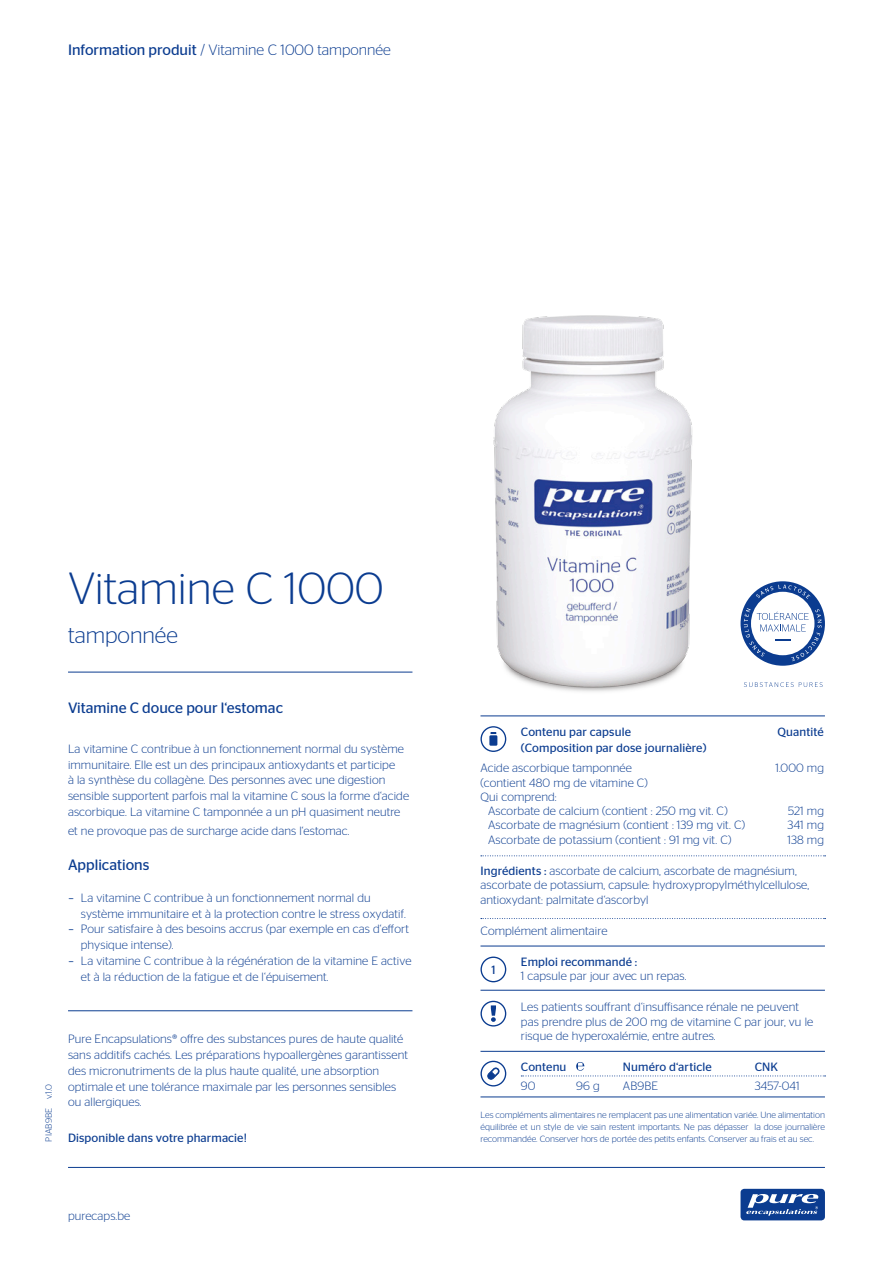
<style>
.page{position:relative;width:893px;height:1263px;background:#fff}
.page>*{position:absolute;margin:0;border:0;box-sizing:border-box;transform-origin:0 0}
.t1{font:300 45px "Stag Sans";color:#0b3c90}
.t2{font:300 22.5px "Stag Sans";color:#0b3c90}
.t3{font:300 15px "Stag Sans";color:#0b3c90}
.t4{font:15px "Stag Sans";color:#0b3c90}
.t5{font:300 12px/15.8px "Stag Sans";letter-spacing:.01em;color:#0b3c90}
.t6{font:12px "Stag Sans";letter-spacing:.01em;color:#0b3c90}
.t7{font:300 9px/12px "Stag Sans";color:#0b3c90;text-align:justify}
.s1{font-weight:400}
.s2{font-family:"Solex Medium Lining";font-weight:400}
</style>
<div class="page">
<hr style="left:68px;top:1167px;width:757px;height:1px;background:#0b3c90">
<div style="left:740px;top:1189px;width:85px;height:31px;background:#0b3c90;border-radius:4px"></div>
<svg style="left:746px;top:1194px;width:73px;height:22px"></svg>
<hr style="left:480px;top:716px;width:345px;height:1px;background:#0b3c90">
<hr style="left:480px;top:946px;width:345px;height:1px;background:#0b3c90">
<hr style="left:480px;top:990px;width:345px;height:1px;background:#0b3c90">
<hr style="left:480px;top:1051px;width:345px;height:1px;background:#0b3c90">
<svg style="left:480px;top:726px;width:26px;height:26px"></svg>
<svg style="left:480px;top:956px;width:26px;height:26px"></svg>
<hr style="left:68px;top:1010px;width:344px;height:1px;background:#0b3c90">
<hr style="left:480px;top:1096px;width:345px;height:1px;background:#0b3c90">
<svg style="left:480px;top:1061px;width:26px;height:25px"></svg>
<svg style="left:481px;top:855px;width:345px;height:1px"></svg>
<svg style="left:481px;top:918px;width:345px;height:1px"></svg>
<hr style="left:68px;top:672px;width:344px;height:1px;background:#0b3c90">
<svg style="left:480px;top:1001px;width:26px;height:25px"></svg>
<svg style="left:521px;top:1062px;width:305px;height:14px"></svg>
<img style="left:372px;top:315px;width:441px;height:402px">
<svg style="left:744px;top:682px;width:79px;height:5px"></svg>
<svg style="left:740px;top:581px;width:85px;height:85px"></svg>
<p class="t3" style="left:68px;top:41px;width:324px"><span class="s1">Information produit</span> / Vitamine C 1000 tamponnée</p>
<h1 class="t1" style="left:68px;top:563px;width:317px">Vitamine C 1000</h1>
<h2 class="t2" style="left:68px;top:622px;width:111px">tamponnée</h2>
<p class="t7" style="left:43px;top:1141px;width:59px;rotate:-90deg">PIAB9BE v.1.0</p>
<p class="t4" style="left:68px;top:700px;width:216px">Vitamine C douce pour l‘estomac</p>
<p class="t6" style="left:521px;top:725px;width:112px">Contenu par capsule</p>
<p class="t6" style="left:777px;top:725px;width:48px">Quantité</p>
<p class="t5" style="left:68px;top:741px;width:337px">La vitamine C contribue à un fonctionnement normal du système</p>
<p class="t6" style="left:521px;top:741px;width:187px">(Composition par dose journalière)</p>
<p class="t5" style="left:68px;top:756px;width:343px">immunitaire. Elle est un des principaux antioxydants et participe<br>à la synthèse du collagène. Des personnes avec une digestion sensible supportent parfois mal la vitamine C sous la forme d‘acide ascorbique. La vitamine C tamponnée a un pH quasiment neutre</p>
<p class="t5" style="left:68px;top:822px;width:283px">et ne provoque pas de surcharge acide dans l‘estomac.</p>
<p class="t4" style="left:68px;top:857px;width:83px">Applications</p>
<p class="t5" style="left:81px;top:890px;width:327px;text-indent:-12px"><span class="s2">–</span> La vitamine C contribue à un fonctionnement normal du système immunitaire et à la protection contre le stress oxydatif.</p>
<p class="t5" style="left:81px;top:921px;width:330px;text-indent:-12px"><span class="s2">–</span> Pour satisfaire à des besoins accrus (par exemple en cas d‘effort physique intense).</p>
<p class="t5" style="left:81px;top:953px;width:332px;text-indent:-12px"><span class="s2">–</span> La vitamine C contribue à la régénération de la vitamine E active et à la réduction de la fatigue et de l‘épuisement.</p>
<p class="t5" style="left:480px;top:760px;width:153px">Acide ascorbique tamponnée</p>
<p class="t5" style="left:775px;top:760px;width:50px">1.000 mg</p>
<p class="t5" style="left:480px;top:775px;width:169px;line-height:14.2px">(contient 480 mg de vitamine C)<br>Qui comprend:</p>
<p class="t5" style="left:488px;top:803px;width:241px">Ascorbate de calcium (contient : 250 mg vit. C)</p>
<p class="t5" style="left:788px;top:803px;width:37px">521 mg</p>
<p class="t5" style="left:488px;top:817px;width:259px">Ascorbate de magnésium (contient : 139 mg vit. C)</p>
<p class="t5" style="left:788px;top:817px;width:38px">341 mg</p>
<p class="t5" style="left:488px;top:831px;width:245px">Ascorbate de potassium (contient : 91 mg vit. C)</p>
<p class="t5" style="left:787px;top:831px;width:38px">138 mg</p>
<p class="t5" style="left:480px;top:863px;width:330px;line-height:14.2px"><span class="s1">Ingrédients :</span> ascorbate de calcium, ascorbate de magnésium, ascorbate de potassium, capsule: hydroxypropylméthylcellulose, antioxydant: palmitate d‘ascorbyl</p>
<p class="t5" style="left:480px;top:923px;width:128px">Complément alimentaire</p>
<p class="t6" style="left:491px;top:963px;width:6px">1</p>
<p class="t6" style="left:521px;top:955px;width:118px">Emploi recommandé :</p>
<p class="t5" style="left:521px;top:968px;width:167px">1 capsule par jour avec un repas.</p>
<p class="t5" style="left:521px;top:1000px;width:294px;line-height:14.2px">Les patients souffrant d‘insuffisance rénale ne peuvent pas prendre plus de 200 mg de vitamine C par jour, vu le risque de hyperoxalémie, entre autres.</p>
<p class="t5" style="left:68px;top:1031px;width:342px">Pure Encapsulations® offre des substances pures de haute qualité sans additifs cachés. Les préparations hypoallergènes garantissent des micronutriments de la plus haute qualité, une absorption optimale et une tolérance maximale par les personnes sensibles ou allergiques.</p>
<p class="t6" style="left:521px;top:1060px;width:47px">Contenu</p>
<p class="t6" style="left:623px;top:1060px;width:90px">Numéro d‘article</p>
<p class="t6" style="left:755px;top:1060px;width:25px">CNK</p>
<p class="t5" style="left:521px;top:1078px;width:16px">90</p>
<p class="t5" style="left:576px;top:1078px;width:25px">96 g</p>
<p class="t5" style="left:623px;top:1078px;width:37px">AB9BE</p>
<p class="t5" style="left:755px;top:1078px;width:46px">3457-041</p>
<p class="t6" style="left:68px;top:1130px;width:180px">Disponible dans votre pharmacie!</p>
<p class="t7" style="left:480px;top:1108px;width:346px">Les compléments alimentaires ne remplacent pas une alimentation variée. Une alimentation équilibrée et un style de vie sain restent importants. Ne pas dépasser la dose journalière recommandée. Conserver hors de portée des petits enfants. Conserver au frais et au sec.</p>
<p class="t5" style="left:68px;top:1208px;width:64px">purecaps.be</p>
</div>
